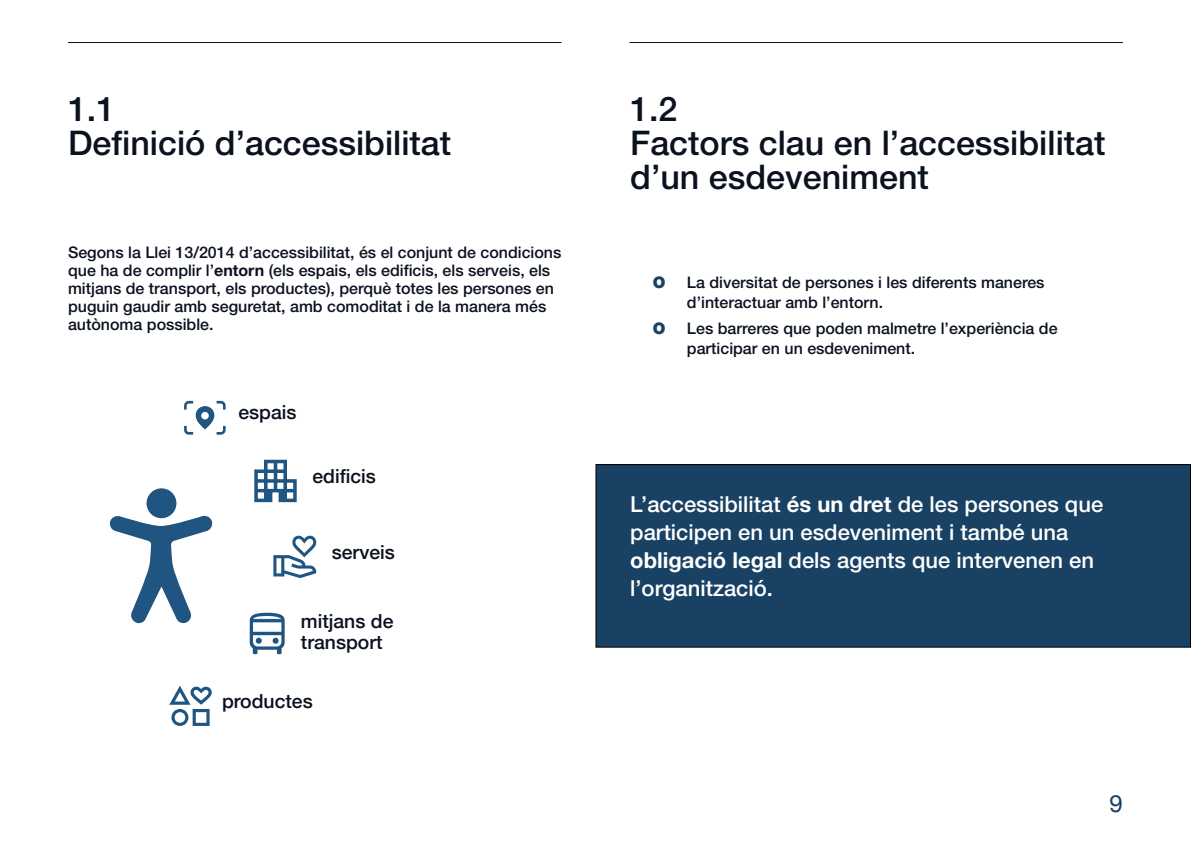
<style>
.page{position:relative;width:1191px;height:842px;background:#fff}
.page>*{position:absolute;margin:0;border:0;box-sizing:border-box;transform-origin:0 0}
.t1{font:500 34px/34px "Helvetica Neue LT Std";color:#0b121f}
.t2{font:24px "Helvetica Neue";color:#184164}
.destacats-interior{font:500 22px/28px "Helvetica Neue LT Std";color:#fff}
.t3{font:500 19.4px/21.1px "Helvetica Neue";color:#0b121f}
.paragraf{font:500 16px/18px "Helvetica Neue LT Std";color:#0b121f}
.t4{font:900 16px "Helvetica Neue LT Std";color:#184164}
.s1{font-weight:700}
</style>
<div class="page">
<div style="left:596px;top:465px;width:594px;height:182px;background:#184164"></div>
<div style="left:595px;top:464px;width:596px;height:184px;border:1px solid #000"></div>
<svg style="left:254px;top:460px;width:43px;height:42px"></svg>
<svg style="left:273px;top:536px;width:43px;height:42px"></svg>
<svg style="left:169px;top:686px;width:43px;height:40px"></svg>
<svg style="left:109px;top:515px;width:104px;height:108px"></svg>
<div style="left:146px;top:488px;width:30px;height:30px;background:#1f5580;border-radius:50%"></div>
<svg style="left:250px;top:613px;width:35px;height:41px"></svg>
<svg style="left:184px;top:400px;width:42px;height:35px"></svg>
<hr style="left:68px;top:42px;width:493px;height:1px;background:#0b121f">
<hr style="left:629px;top:42px;width:494px;height:1px;background:#0b121f">
<h3 class="t1" style="left:68px;top:92px;width:49px">1.1</h3>
<h3 class="t1" style="left:68px;top:126px;width:385px">Definició d’accessibilitat</h3>
<p class="paragraf" style="left:68px;top:243px;width:495px">Segons la Llei 13/2014 d’accessibilitat, és el conjunt de condicions que ha de complir l’<span class="s1">entorn</span> (els espais, els edificis, els serveis, els mitjans de transport, els productes), perquè totes les persones en puguin gaudir amb seguretat, amb comoditat i de la manera més autònoma possible.</p>
<p class="t3" style="left:238px;top:400px;width:60px">espais</p>
<p class="t3" style="left:312px;top:464px;width:65px">edificis</p>
<p class="t3" style="left:332px;top:540px;width:65px">serveis</p>
<p class="t3" style="left:301px;top:609px;width:94px">mitjans de transport</p>
<p class="t3" style="left:222px;top:688px;width:92px">productes</p>
<h3 class="t1" style="left:630px;top:92px;width:49px">1.2</h3>
<h3 class="t1" style="left:630px;top:126px;width:477px">Factors clau en l’accessibilitat d’un esdeveniment</h3>
<p class="t4" style="left:653px;top:273px;width:14px">O</p>
<p class="t4" style="left:653px;top:319px;width:14px">O</p>
<p class="paragraf" style="left:687px;top:272px;width:359px;line-height:20px">La diversitat de persones i les diferents maneres d’interactuar amb l’entorn.</p>
<p class="paragraf" style="left:687px;top:318px;width:372px;line-height:20px">Les barreres que poden malmetre l’experiència de participar en un esdeveniment.</p>
<p class="destacats-interior" style="left:630px;top:490px;width:474px">L’accessibilitat <span class="s1">és un dret</span> de les persones que participen en un esdeveniment i també una <span class="s1">obligació legal</span> dels agents que intervenen en l’organització.</p>
<h2 class="t2" style="left:1109px;top:786px;width:15px">9</h2>
</div>
